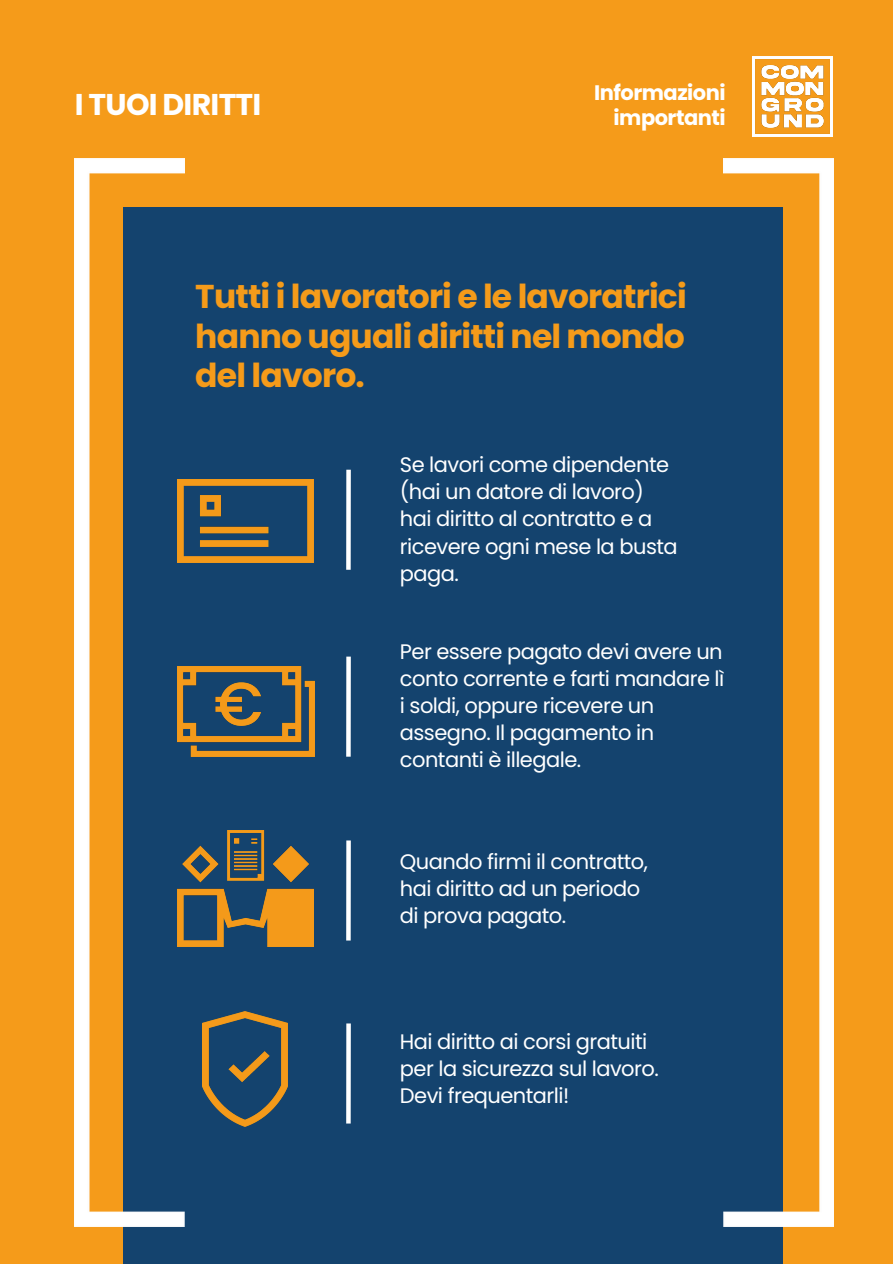
<style>
.page{position:relative;width:893px;height:1264px;background:#fff}
.page>*{position:absolute;margin:0;border:0;box-sizing:border-box;transform-origin:0 0}
.t1{font:700 33px/39.3px "Poppins";letter-spacing:-.025em;color:#f59b1a;text-align:justify}
.t2{font:700 30px "Poppins";letter-spacing:-.025em;color:#fff}
.t3{font:21px/27px "Poppins";letter-spacing:-.025em;color:#fff}
.t4{font:700 21px "Poppins";letter-spacing:-.025em;color:#fff}
</style>
<div class="page">
<div style="left:0;top:0;width:892px;height:1263px;background:#f59b1a"></div>
<img style="left:752px;top:57px;width:80px;height:79px">
<div style="left:124px;top:207px;width:659px;height:1056px;background:#14436e"></div>
<div style="left:346px;top:469px;width:5px;height:100px;background:#fff"></div>
<div style="left:346px;top:840px;width:5px;height:100px;background:#fff"></div>
<img style="left:185px;top:479px;width:128px;height:84px">
<div style="left:346px;top:656px;width:5px;height:100px;background:#fff"></div>
<div style="left:346px;top:1023px;width:5px;height:100px;background:#fff"></div>
<img style="left:185px;top:666px;width:129px;height:90px">
<img style="left:185px;top:830px;width:128px;height:116px">
<img style="left:203px;top:1011px;width:84px;height:115px">
<img style="left:74px;top:158px;width:111px;height:1068px">
<img style="left:723px;top:158px;width:110px;height:1068px">
<p class="t2" style="left:75px;top:84px;width:188px">I TUOI DIRITTI</p>
<p class="t4" style="left:594px;top:78px;width:133px">Informazioni</p>
<p class="t4" style="left:613px;top:103px;width:113px">importanti</p>
<p class="t1" style="left:195px;top:277px;width:493px">Tutti i lavoratori e le lavoratrici hanno uguali diritti nel mondo del lavoro.</p>
<p class="t3" style="left:400px;top:451px;width:271px">Se lavori come dipendente</p>
<p class="t3" style="left:400px;top:478px;width:245px">(hai un datore di lavoro)</p>
<p class="t3" style="left:400px;top:505px;width:279px">hai diritto al contratto e a ricevere ogni mese la busta paga.</p>
<p class="t3" style="left:400px;top:638px;width:326px">Per essere pagato devi avere un conto corrente e farti mandare lì i soldi, oppure ricevere un assegno. Il pagamento in</p>
<p class="t3" style="left:400px;top:746px;width:183px">contanti è illegale.</p>
<p class="t3" style="left:400px;top:847px;width:250px">Quando firmi il contratto,</p>
<p class="t3" style="left:400px;top:874px;width:242px">hai diritto ad un periodo</p>
<p class="t3" style="left:400px;top:901px;width:168px">di prova pagato.</p>
<p class="t3" style="left:400px;top:1028px;width:249px">Hai diritto ai corsi gratuiti</p>
<p class="t3" style="left:400px;top:1055px;width:260px">per la sicurezza sul lavoro.</p>
<p class="t3" style="left:400px;top:1082px;width:171px">Devi frequentarli!</p>
</div>
